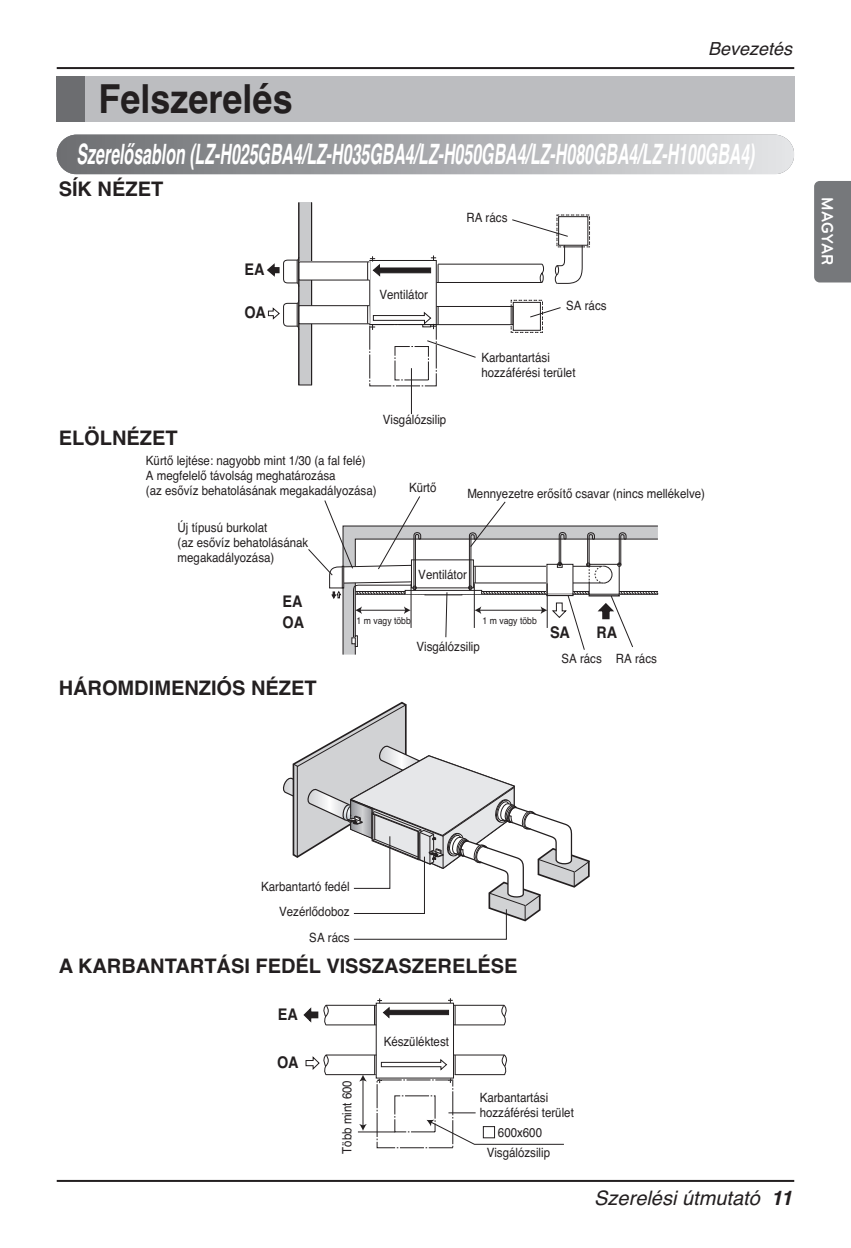
<style>
.page{position:relative;width:851px;height:1248px;background:#fff}
.page>*{position:absolute;margin:0;border:0;box-sizing:border-box;transform-origin:0 0}
.t1{font:700 40px "Helvetica";color:#231f20;scale:.9 1}
.t2{font:italic 700 28px "Helvetica";color:#fff;scale:.57 1}
.t3{font:700 20px "Helvetica";color:#231f20}
.t4{font:italic 20px "Helvetica";color:#231f20}
.t5{font:italic 18px "Helvetica";color:#231f20}
.t6{font:700 17px "Bryant LG";color:#fff;scale:.95 1}
.t7{font:700 16px/20.6px "Helvetica";color:#231f20;scale:.9 1}
.t8{font:12.8px/15.4px "Helvetica";color:#231f20;scale:.9 1}
.t9{font:9.6px "Helvetica";color:#231f20;scale:.9 1}
.s1{font-weight:700}
</style>
<div class="page">
<hr style="left:57px;top:67px;width:737px;height:2px;background:#231f20">
<hr style="left:57px;top:1179px;width:737px;height:2px;background:#231f20">
<div style="left:814px;top:181px;width:36px;height:101px;background:#76787b"></div>
<div style="left:57px;top:77px;width:113px;height:45px;background:#6c6d70"></div>
<div style="left:299px;top:202px;width:12px;height:183px;background:#c9cacc"></div>
<div style="left:435px;top:306px;width:78px;height:19px;border:1px solid #231f20"></div>
<hr style="left:298px;top:202px;width:1px;height:183px;background:#231f20">
<hr style="left:311px;top:202px;width:1px;height:183px;background:#231f20">
<svg style="left:267px;top:299px;width:32px;height:29px"></svg>
<svg style="left:267px;top:256px;width:32px;height:29px"></svg>
<div style="left:299px;top:305px;width:71px;height:19px;background:#fff"></div>
<div style="left:298px;top:305px;width:72px;height:19px;border:1px solid #231f20"></div>
<div style="left:299px;top:262px;width:70px;height:18px;background:#fff"></div>
<svg style="left:510px;top:299px;width:51px;height:34px"></svg>
<svg style="left:367px;top:306px;width:109px;height:80px"></svg>
<svg style="left:367px;top:214px;width:223px;height:70px"></svg>
<div style="left:555px;top:265px;width:4px;height:10px;border:1px solid #231f20;border-radius:50%"></div>
<hr style="left:411px;top:368px;width:1px;height:46px;background:#231f20">
<svg style="left:308px;top:496px;width:351px;height:159px"></svg>
<div style="left:57px;top:135px;width:737px;height:39px;background:linear-gradient(to right,#6b6d71,#e4e5e7);border-radius:20px"></div>
<svg style="left:283px;top:701px;width:307px;height:238px"></svg>
<svg style="left:303px;top:998px;width:204px;height:27px"></svg>
<svg style="left:426px;top:1119px;width:138px;height:25px"></svg>
<svg style="left:448px;top:1112px;width:27px;height:1px"></svg>
<div style="left:483px;top:1126px;width:12px;height:12px;border:1px solid #231f20"></div>
<hr style="left:358px;top:1131px;width:37px;height:1px;background:#231f20">
<hr style="left:362px;top:1079px;width:1px;height:46px;background:#231f20">
<svg style="left:359px;top:1123px;width:8px;height:7px"></svg>
<svg style="left:305px;top:1054px;width:202px;height:28px"></svg>
<div style="left:85px;top:77px;width:709px;height:45px;background:#bcbdc0"></div>
<p class="t1" style="left:98px;top:84px;width:217px">Felszerelés</p>
<p class="t5" style="left:708px;top:42px;width:86px">Bevezetés</p>
<p class="t2" style="left:77px;top:143px;width:1190px">Szerelősablon (LZ-H025GBA4/LZ-H035GBA4/LZ-H050GBA4/LZ-H080GBA4/LZ-H100GBA4)</p>
<p class="t3" style="left:59px;top:181px;width:106px">SÍK NÉZET</p>
<p class="t3" style="left:59px;top:430px;width:120px">ELÖLNÉZET</p>
<p class="t7" style="left:244px;top:260px;width:24px">EA</p>
<p class="t7" style="left:244px;top:304px;width:25px">OA</p>
<p class="t8" style="left:379px;top:287px;width:56px">Ventilátor</p>
<p class="t8" style="left:383px;top:412px;width:72px">Visgálózsilip</p>
<p class="t8" style="left:146px;top:453px;width:258px">Kürtő lejtése: nagyobb mint 1/30 (a fal felé)<br>A megfelelő távolság meghatározása<br>(az esővíz behatolásának megakadályozása)</p>
<p class="t8" style="left:178px;top:520px;width:147px">Új típusú burkolat<br>(az esővíz behatolásának megakadályozása)</p>
<p class="t8" style="left:409px;top:481px;width:32px">Kürtő</p>
<p class="t8" style="left:466px;top:211px;width:47px">RA rács</p>
<p class="t8" style="left:566px;top:299px;width:46px">SA rács</p>
<p class="t8" style="left:481px;top:350px;width:106px">Karbantartási hozzáférési terület</p>
<p class="t8" style="left:467px;top:487px;width:265px">Mennyezetre erősítő csavar (nincs mellékelve)</p>
<p class="t7" style="left:282px;top:593px;width:25px">EA<br>OA</p>
<p class="t3" style="left:59px;top:681px;width:259px">HÁROMDIMENZIÓS NÉZET</p>
<p class="t8" style="left:418px;top:568px;width:56px">Ventilátor</p>
<p class="t9" style="left:356px;top:617px;width:62px">1 m vagy több</p>
<p class="t9" style="left:482px;top:617px;width:62px">1 m vagy több</p>
<p class="t8" style="left:416px;top:639px;width:72px">Visgálózsilip</p>
<p class="t7" style="left:550px;top:623px;width:24px">SA</p>
<p class="t7" style="left:596px;top:623px;width:25px">RA</p>
<p class="t8" style="left:561px;top:652px;width:107px">SA rács RA rács</p>
<p class="t6" style="left:837px;top:197px;width:73px;rotate:90deg">MAGYAR</p>
<p class="t8" style="left:261px;top:875px;width:100px;line-height:24.8px;text-align:right">Karbantartó fedél<br>Vezérlődoboz</p>
<p class="t8" style="left:309px;top:931px;width:46px">SA rács</p>
<p class="t3" style="left:59px;top:958px;width:460px">A KARBANTARTÁSI FEDÉL VISSZASZERELÉSE</p>
<p class="t7" style="left:278px;top:1005px;width:24px">EA</p>
<p class="t7" style="left:277px;top:1053px;width:25px">OA</p>
<p class="t8" style="left:340px;top:1153px;width:83px;rotate:-90deg">Több mint 600</p>
<p class="t8" style="left:383px;top:1034px;width:74px">Készüléktest</p>
<p class="t8" style="left:479px;top:1090px;width:106px">Karbantartási hozzáférési terület</p>
<p class="t8" style="left:498px;top:1125px;width:51px">600x600</p>
<p class="t8" style="left:486px;top:1146px;width:72px">Visgálózsilip</p>
<p class="t4" style="left:594px;top:1190px;width:199px">Szerelési útmutató <span class="s1">11</span></p>
</div>
